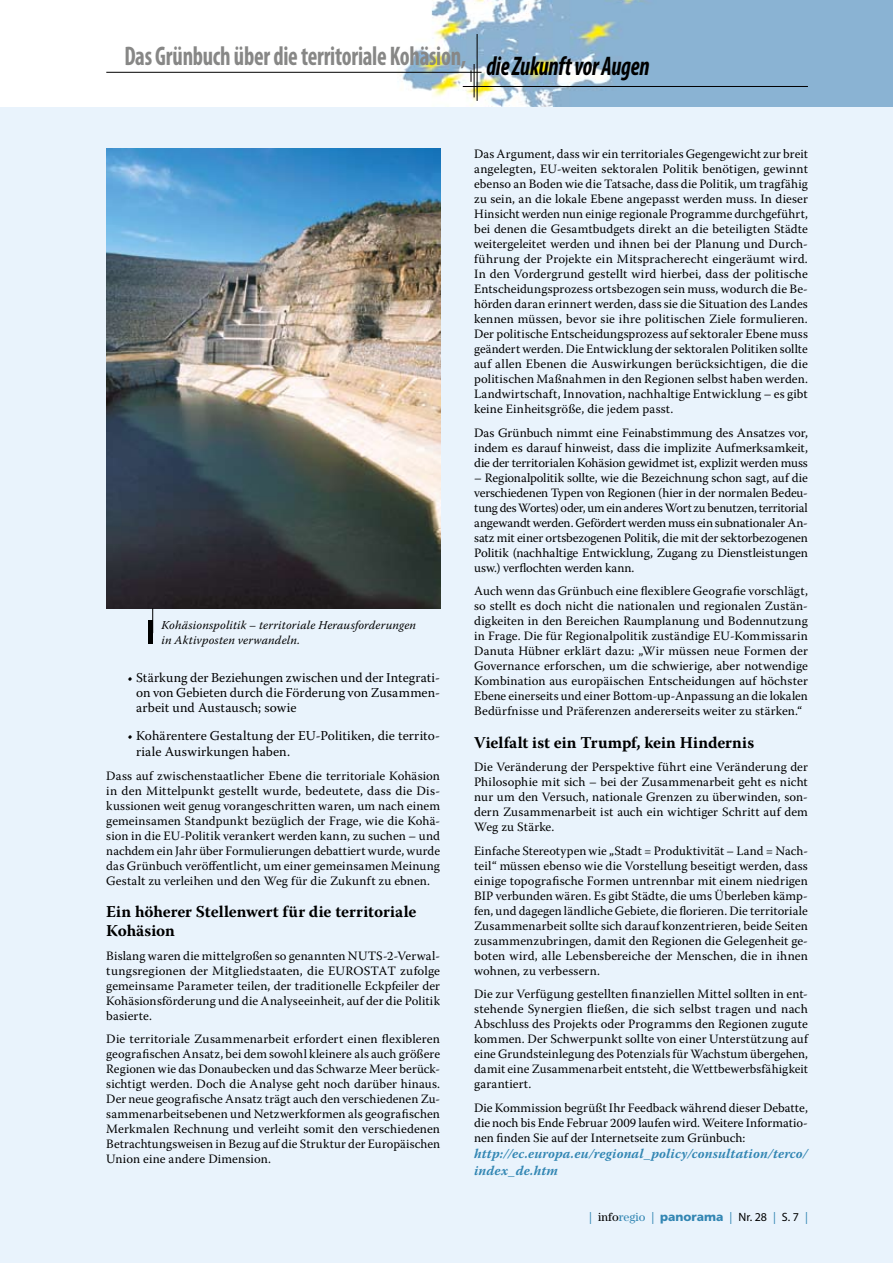
<style>
.page{position:relative;width:893px;height:1263px;background:#e9f3fc}
.page>*{position:absolute;margin:0;border:0;box-sizing:border-box;transform-origin:0 0}
.t1{font:700 condensed 27px "Myriad Pro";letter-spacing:-.01em;color:#878786;scale:.85 1}
.t2{font:700 16.5px/19.5px "Warnock Pro";letter-spacing:-.005em;color:#000}
.t3{font:13.5px/15px "Warnock Pro";letter-spacing:.005em;color:#000;text-align:justify}
.t4{font:italic 700 13.5px/16.5px "Warnock Pro";letter-spacing:.01em;color:#3286b3}
.t5{font:12.75px/15px "Warnock Pro";letter-spacing:.005em;color:#000;text-align:justify}
.t6{font:italic 12px/15px "Warnock Pro";letter-spacing:.015em;color:#000}
.t7{font:900 12px "Frutiger LT Std";color:#3286b3}
.s1{font-style:italic;color:#000}
.s2{font-family:"Myriad Pro";font-weight:400}
.s3{font-family:"Century Std";font-weight:400;color:#000}
.s4{font-family:"Century Std";font-weight:400}
.s5{font-family:"Myriad Pro";font-weight:400;color:#000}
</style>
<div class="page">
<img style="left:0;top:0;width:893px;height:106px">
<hr style="left:463px;top:86px;width:345px;height:1px;background:#000">
<hr style="left:106px;top:72px;width:376px;height:1px;background:#000">
<hr style="left:477px;top:34px;width:1px;height:67px;background:#000">
<hr style="left:474px;top:64px;width:1px;height:33px;background:#000">
<svg style="left:471px;top:70px;width:1px;height:12px"></svg>
<img style="left:106px;top:149px;width:334px;height:459px">
<hr style="left:149px;top:620px;width:4px;height:24px;background:#000">
<svg style="left:152px;top:608px;width:1px;height:12px"></svg>
<h1 class="t1" style="left:124px;top:39px;width:619px">Das Grünbuch über die territoriale Kohäsion, <span class="s1">die Zukunft vor Augen</span></h1>
<p class="t6" style="left:162px;top:617px;width:256px">Kohäsionspolitik – territoriale Herausforderungen in Aktivposten verwandeln.</p>
<p class="t3" style="left:136px;top:670px;width:305px;text-indent:-9px">• Stärkung der Beziehungen zwischen und der Integrati&shy;on von Gebieten durch die Förderung von Zusammen&shy;arbeit und Austausch; sowie</p>
<p class="t3" style="left:136px;top:727px;width:305px;line-height:16.5px;text-indent:-9px">• Kohärentere Gestaltung der EU-Politiken, die territo&shy;riale Auswirkungen haben.</p>
<p class="t5" style="left:106px;top:768px;width:335px">Dass auf zwischenstaatlicher Ebene die territoriale Kohäsion in den Mittelpunkt gestellt wurde, bedeutete, dass die Dis&shy;kussionen weit genug vorangeschritten waren, um nach einem gemeinsamen Standpunkt bezüglich der Frage, wie die Kohä&shy;sion in die EU-Politik verankert werden kann, zu suchen – und nachdem ein Jahr über Formulierungen debattiert wurde, wurde das Grünbuch veröffentlicht, um einer gemeinsamen Meinung Gestalt zu verleihen und den Weg für die Zukunft zu ebnen.</p>
<p class="t2" style="left:106px;top:901px;width:312px">Ein höherer Stellenwert für die territoriale<br>Kohäsion</p>
<p class="t5" style="left:106px;top:948px;width:335px">Bislang waren die mittelgroßen so genannten NUTS-2-Verwal&shy;tungsregionen der Mitgliedstaaten, die EUROSTAT zufolge gemeinsame Parameter teilen, der traditionelle Eckpfeiler der Kohäsionsförderung und die Analyseeinheit, auf der die Politik basierte.</p>
<p class="t5" style="left:106px;top:1031px;width:335px">Die territoriale Zusammenarbeit erfordert einen flexibleren geografischen Ansatz, bei dem sowohl kleinere als auch größere Regionen wie das Donaubecken und das Schwarze Meer berück&shy;sichtigt werden. Doch die Analyse geht noch darüber hinaus.<br>Der neue geografische Ansatz trägt auch den verschiedenen Zu&shy;sammenarbeitsebenen und Netzwerkformen als geografischen Merkmalen Rechnung und verleiht somit den verschiedenen Betrachtungsweisen in Bezug auf die Struktur der Europäischen Union eine andere Dimension.</p>
<p class="t5" style="left:474px;top:146px;width:335px">Das Argument, dass wir ein territoriales Gegengewicht zur breit angelegten, EU-weiten sektoralen Politik benötigen, gewinnt ebenso an Boden wie die Tatsache, dass die Politik, um tragfähig zu sein, an die lokale Ebene angepasst werden muss. In dieser Hinsicht werden nun einige regionale Programme durchgeführt, bei denen die Gesamtbudgets direkt an die beteiligten Städte weitergeleitet werden und ihnen bei der Planung und Durch&shy;führung der Projekte ein Mitspracherecht eingeräumt wird.<br>In den Vordergrund gestellt wird hierbei, dass der politische Entscheidungsprozess ortsbezogen sein muss, wodurch die Be&shy;hörden daran erinnert werden, dass sie die Situation des Landes kennen müssen, bevor sie ihre politischen Ziele formulieren.<br>Der politische Entscheidungsprozess auf sektoraler Ebene muss geändert werden. Die Entwicklung der sektoralen Politiken sollte auf allen Ebenen die Auswirkungen berücksichtigen, die die politischen Maßnahmen in den Regionen selbst haben werden.<br>Landwirtschaft, Innovation, nachhaltige Entwicklung – es gibt keine Einheitsgröße, die jedem passt.</p>
<p class="t5" style="left:474px;top:425px;width:335px">Das Grünbuch nimmt eine Feinabstimmung des Ansatzes vor, indem es darauf hinweist, dass die implizite Aufmerksamkeit, die der territorialen Kohäsion gewidmet ist, explizit werden muss</p>
<p class="t5" style="left:474px;top:470px;width:335px">– Regionalpolitik sollte, wie die Bezeichnung schon sagt, auf die verschiedenen Typen von Regionen (hier in der normalen Bedeu&shy;tung des Wortes) oder, um ein anderes Wort zu benutzen, territorial angewandt werden. Gefördert werden muss ein subnationaler An&shy;satz mit einer ortsbezogenen Politik, die mit der sektorbezogenen Politik (nachhaltige Entwicklung, Zugang zu Dienstleistungen usw.) verflochten werden kann.</p>
<p class="t5" style="left:474px;top:583px;width:335px">Auch wenn das Grünbuch eine flexiblere Geografie vorschlägt, so stellt es doch nicht die nationalen und regionalen Zustän&shy;digkeiten in den Bereichen Raumplanung und Bodennutzung in Frage. Die für Regionalpolitik zuständige EU-Kommissarin Danuta Hübner erklärt dazu: „Wir müssen neue Formen der Governance erforschen, um die schwierige, aber notwendige Kombination aus europäischen Entscheidungen auf höchster Ebene einerseits und einer Bottom-up-Anpassung an die lokalen Bedürfnisse und Präferenzen andererseits weiter zu stärken.“</p>
<p class="t2" style="left:474px;top:732px;width:282px">Vielfalt ist ein Trumpf, kein Hindernis</p>
<p class="t5" style="left:474px;top:759px;width:335px">Die Veränderung der Perspektive führt eine Veränderung der Philosophie mit sich – bei der Zusammenarbeit geht es nicht nur um den Versuch, nationale Grenzen zu überwinden, son&shy;dern Zusammenarbeit ist auch ein wichtiger Schritt auf dem Weg zu Stärke.</p>
<p class="t5" style="left:474px;top:843px;width:335px">Einfache Stereotypen wie „Stadt = Produktivität – Land = Nach&shy;teil“ müssen ebenso wie die Vorstellung beseitigt werden, dass einige topografische Formen untrennbar mit einem niedrigen BIP verbunden wären. Es gibt Städte, die ums Überleben kämp&shy;fen, und dagegen ländliche Gebiete, die florieren. Die territoriale Zusammenarbeit sollte sich darauf konzentrieren, beide Seiten zusammenzubringen, damit den Regionen die Gelegenheit ge&shy;boten wird, alle Lebensbereiche der Menschen, die in ihnen wohnen, zu verbessern.</p>
<p class="t5" style="left:474px;top:986px;width:335px">Die zur Verfügung gestellten finanziellen Mittel sollten in ent&shy;stehende Synergien fließen, die sich selbst tragen und nach Abschluss des Projekts oder Programms den Regionen zugute kommen. Der Schwerpunkt sollte von einer Unterstützung auf eine Grundsteinlegung des Potenzials für Wachstum übergehen, damit eine Zusammenarbeit entsteht, die Wettbewerbsfähigkeit garantiert.</p>
<p class="t5" style="left:474px;top:1100px;width:335px">Die Kommission begrüßt Ihr Feedback während dieser Debatte, die noch bis Ende Februar 2009 laufen wird. Weitere Informatio&shy;nen finden Sie auf der Internetseite zum Grünbuch:</p>
<p class="t4" style="left:474px;top:1145px;width:335px">http://ec.europa.eu/regional_policy/consultation/terco/ index_de.htm</p>
<p class="t7" style="left:589px;top:1209px;width:220px"><span class="s2">|</span> <span class="s3">info</span><span class="s4">regio</span> <span class="s2">|</span> panorama <span class="s2">|</span> <span class="s5">Nr. 28</span> <span class="s2">|</span> <span class="s5">S. 7</span> <span class="s2">|</span></p>
</div>
